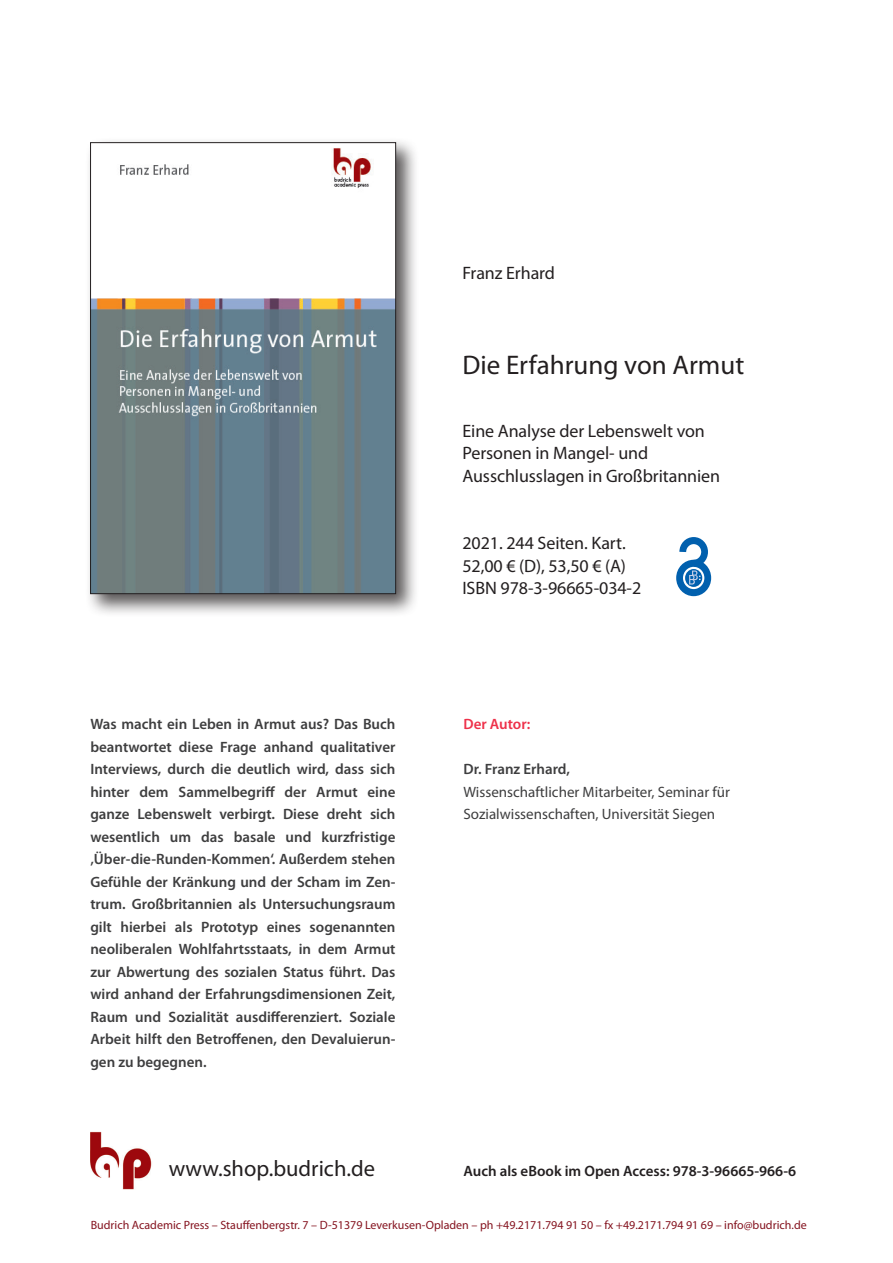
<style>
.page{position:relative;width:893px;height:1263px;background:#fff}
.page>*{position:absolute;margin:0;border:0;box-sizing:border-box;transform-origin:0 0}
.t1{font:27px "Myriad Pro";color:#231f20}
.t2{font:22.5px "Myriad Pro";color:#231f20}
.t3{font:18px "Myriad Pro";letter-spacing:-.005em;color:#231f20}
.t4{font:600 15px/22.5px "Myriad Pro";color:#3e3e3f;text-align:justify}
.t5{font:15px "Myriad Pro";color:#3e3e3f}
.t6{font:600 15px "Myriad Pro";color:#231f20}
.t7{font:600 15px "Myriad Pro";color:#ee314a}
.t8{font:12px "Myriad Pro";color:#851420}
</style>
<div class="page">
<div style="left:85px;top:137px;width:334px;height:480px;background:#231f20;opacity:.75"></div>
<img style="left:92px;top:144px;width:302px;height:448px">
<div style="left:90px;top:142px;width:306px;height:452px;border:1px solid #231f20"></div>
<img style="left:90px;top:1131px;width:62px;height:59px">
<div style="left:676px;top:560px;width:35px;height:36px;border:7px solid #0160ae;border-radius:50%"></div>
<svg style="left:685px;top:569px;width:17px;height:18px"></svg>
<svg style="left:676px;top:537px;width:35px;height:47px"></svg>
<p class="t3" style="left:462px;top:262px;width:94px">Franz Erhard</p>
<p class="t1" style="left:462px;top:348px;width:283px">Die Erfahrung von Armut</p>
<p class="t3" style="left:462px;top:419px;width:244px">Eine Analyse der Lebenswelt von</p>
<p class="t3" style="left:462px;top:442px;width:187px">Personen in Mangel- und</p>
<p class="t3" style="left:462px;top:464px;width:259px">Ausschlusslagen in Großbritannien</p>
<p class="t4" style="left:90px;top:712px;width:307px">Was macht ein Leben in Armut aus? Das Buch beantwortet diese Frage anhand qualitativer Interviews, durch die deutlich wird, dass sich hinter dem Sammelbegriff der Armut eine ganze Lebenswelt verbirgt. Diese dreht sich wesentlich um das basale und kurzfristige ‚Über-die-Runden-Kommen‘. Außerdem stehen Gefühle der Kränkung und der Scham im Zen&shy;trum. Großbritannien als Untersuchungsraum gilt hierbei als Prototyp eines sogenannten neoliberalen Wohlfahrtsstaats, in dem Armut zur Abwertung des sozialen Status führt. Das wird anhand der Erfahrungsdimensionen Zeit, Raum und Sozialität ausdifferenziert. Soziale Arbeit hilft den Betroffenen, den Devaluierun&shy;gen zu begegnen.</p>
<p class="t2" style="left:169px;top:1155px;width:208px">www.shop.budrich.de</p>
<p class="t3" style="left:462px;top:532px;width:165px">2021. 244 Seiten. Kart.</p>
<p class="t3" style="left:462px;top:554px;width:165px">52,00 € (D), 53,50 € (A)</p>
<p class="t3" style="left:462px;top:577px;width:180px">ISBN 978-3-96665-034-2</p>
<p class="t7" style="left:463px;top:714px;width:68px">Der Autor:</p>
<p class="t4" style="left:463px;top:757px;width:108px">Dr. Franz Erhard,</p>
<p class="t5" style="left:463px;top:782px;width:268px">Wissenschaftlicher Mitarbeiter, Seminar für</p>
<p class="t5" style="left:463px;top:805px;width:253px">Sozialwissenschaften, Universität Siegen</p>
<p class="t6" style="left:463px;top:1161px;width:334px">Auch als eBook im Open Access: 978-3-96665-966-6</p>
<p class="t8" style="left:91px;top:1218px;width:718px">Budrich Academic Press – Stauffenbergstr. 7 – D-51379 Leverkusen-Opladen – ph +49.2171.794 91 50 – fx +49.2171.794 91 69 – info@budrich.de</p>
</div>
